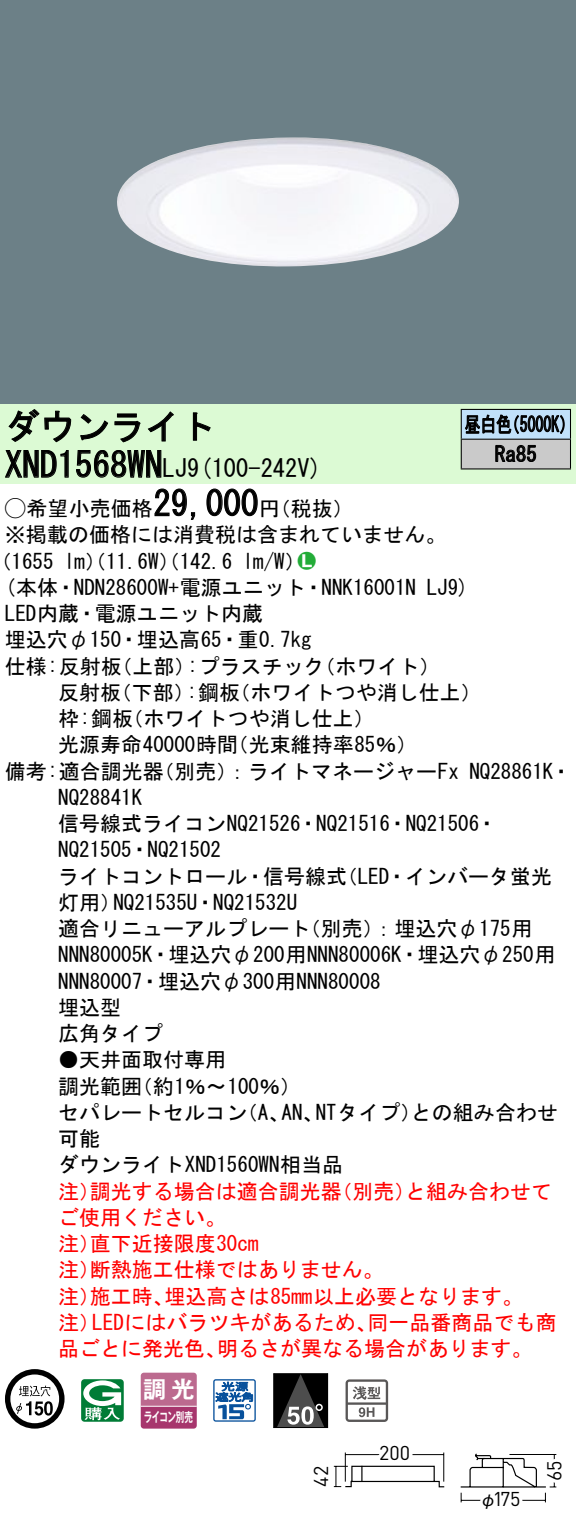
<style>
.page{position:relative;width:576px;height:1525px;background:#fff}
.page>*{position:absolute;margin:0;border:0;box-sizing:border-box;transform-origin:0 0}
.t1{font:35px "MS Gothic";color:#000}
.t2{font:24.5px "MS Gothic";color:#000}
.t3{font:23.1px "Gothic MB101 Pro De Bold 90 pv RKSJ H";color:#fff}
.t4{font:21px/26.2px "MS Gothic";color:#000}
.t5{font:21px/26.2px "MS Gothic";color:#f00}
.t6{font:21px/29.8px "MS Gothic";color:#000;scale:.75 1}
.t7{font:21px "Ford Classification 1";color:#23ac38}
.t8{font:19.95px "DINOT";letter-spacing:-.005em;color:#000}
.t9{font:17.5px "Gothic BBB Pro Medium 90 pv RKSJ H";color:#000}
.t10{font:13.3px "Gothic MB101 Pro De Bold 90 pv RKSJ H";letter-spacing:-.05em;color:#fff;scale:.65 1}
.s1{font-size:24.5px}
.s2{font-family:"Ford Classification 1"}
.s3{color:#fff}
</style>
<div class="page">
<div style="left:0;top:0;width:575px;height:404px;background:#6c8087"></div>
<img style="left:117px;top:137px;width:342px;height:130px">
<div style="left:0;top:404px;width:575px;height:79px;background:#dcfad4"></div>
<svg style="left:8px;top:409px;width:64px;height:34px"></svg>
<svg style="left:80px;top:413px;width:60px;height:30px"></svg>
<svg style="left:147px;top:411px;width:26px;height:31px"></svg>
<svg style="left:192px;top:412px;width:19px;height:29px"></svg>
<svg style="left:5px;top:450px;width:64px;height:28px"></svg>
<svg style="left:76px;top:450px;width:86px;height:28px"></svg>
<svg style="left:154px;top:488px;width:42px;height:32px"></svg>
<svg style="left:206px;top:488px;width:52px;height:29px"></svg>
<svg style="left:5px;top:1369px;width:59px;height:60px"></svg>
<svg style="left:44px;top:1401px;width:9px;height:15px"></svg>
<svg style="left:81px;top:1379px;width:43px;height:43px"></svg>
<svg style="left:140px;top:1372px;width:56px;height:57px;background:#b65b86"></svg>
<hr style="left:141px;top:1406px;width:55px;height:1px;background:#fff">
<svg style="left:213px;top:1379px;width:43px;height:43px"></svg>
<div style="left:273px;top:1374px;width:54px;height:53px;background:#000"></div>
<svg style="left:277px;top:1375px;width:47px;height:51px"></svg>
<div style="left:273px;top:1373px;width:55px;height:55px;border:1px solid #000"></div>
<svg style="left:345px;top:1379px;width:43px;height:43px"></svg>
<div style="left:461px;top:409px;width:109px;height:30px;background:#c1e1fa"></div>
<div style="left:461px;top:439px;width:109px;height:30px;background:#cacaca"></div>
<hr style="left:460px;top:409px;width:110px;height:1px;background:#000">
<hr style="left:569px;top:410px;width:2px;height:29px;background:#000">
<hr style="left:460px;top:439px;width:110px;height:1px;background:#000">
<hr style="left:569px;top:440px;width:2px;height:28px;background:#000">
<hr style="left:460px;top:468px;width:110px;height:2px;background:#000">
<svg style="left:460px;top:410px;width:104px;height:58px"></svg>
<svg style="left:460px;top:1453px;width:97px;height:50px"></svg>
<svg style="left:333px;top:1452px;width:112px;height:36px"></svg>
<h1 class="t1" style="left:5px;top:409px;width:212px">ダウンライト</h1>
<p class="t2" style="left:187px;top:456px;width:136px">(9 100-242 (V</p>
<h1 class="t1" style="left:5px;top:447px;width:184px">XND1568WN<span class="s1">LJ</span></h1>
<h1 class="t1" style="left:153px;top:486px;width:106px">29,000</h1>
<p class="t4" style="left:5px;top:495px;width:442px"><span class="s2">A</span>希望小売価格<br>※掲載の価格には消費税は含まれていません。</p>
<p class="t7" style="left:298px;top:550px;width:19px">2<span class="s3">7</span></p>
<p class="t4" style="left:259px;top:495px;width:96px">（円税抜(</p>
<p class="t4" style="left:243px;top:548px;width:64px">l m (W/</p>
<p class="t4" style="left:-9px;top:548px;width:65px">（1655</p>
<p class="t4" style="left:64px;top:548px;width:169px">lm）（11.6 ）（W 142.6</p>
<p class="t6" style="left:494px;top:409px;width:57px;text-indent:-30px">昼白色<br>Ra85</p>
<p class="t6" style="left:504px;top:409px;width:96px">（5000 (K</p>
<p class="t4" style="left:5px;top:574px;width:412px">(本体・NDN28600 +W 電源ユニット・NNK16001N</p>
<p class="t4" style="left:5px;top:600px;width:259px">LED内蔵・電源ユニット内蔵</p>
<p class="t4" style="left:5px;top:627px;width:308px">埋込穴φ150・埋込高65・重0.7kg</p>
<p class="t4" style="left:314px;top:653px;width:127px">（ホワイト(</p>
<p class="t4" style="left:426px;top:574px;width:44px">LJ (9</p>
<p class="t4" style="left:187px;top:653px;width:139px">:プラスチック</p>
<p class="t4" style="left:5px;top:653px;width:118px">仕様:反射板</p>
<p class="t4" style="left:111px;top:653px;width:85px">（上部）</p>
<p class="t4" style="left:58px;top:679px;width:64px">反射板</p>
<p class="t4" style="left:111px;top:679px;width:85px">（下部）</p>
<p class="t4" style="left:187px;top:679px;width:55px">:鋼板</p>
<p class="t4" style="left:229px;top:679px;width:253px">（ホワイトつや消し仕上(</p>
<p class="t4" style="left:58px;top:705px;width:76px">枠:鋼板</p>
<p class="t4" style="left:122px;top:705px;width:253px">（ホワイトつや消し仕上(</p>
<p class="t4" style="left:58px;top:732px;width:181px">光源寿命40000時間</p>
<p class="t4" style="left:227px;top:732px;width:191px">（光束維持率85％(</p>
<p class="t4" style="left:153px;top:758px;width:307px">（別売：）ライトマネージャーFx</p>
<p class="t4" style="left:5px;top:758px;width:160px">備考:適合調光器</p>
<p class="t4" style="left:58px;top:784px;width:85px">NQ28841K</p>
<p class="t4" style="left:58px;top:810px;width:441px">信号線式ライコンNQ21526・NQ21516・NQ21506・</p>
<p class="t4" style="left:58px;top:837px;width:164px">NQ21505・NQ21502</p>
<p class="t4" style="left:336px;top:863px;width:217px">（LED・インバータ蛍光</p>
<p class="t4" style="left:469px;top:758px;width:104px">NQ28861 ・K</p>
<p class="t4" style="left:58px;top:863px;width:290px;text-align:center">ライトコントロール・信号線式<br>NQ21535 ・U NQ21532U</p>
<p class="t4" style="left:58px;top:889px;width:64px">灯用）</p>
<p class="t4" style="left:58px;top:915px;width:498px">適合リニューアルプレート<br>NNN80005 ・K 埋込穴φ200用NNN80006 ・K 埋込穴φ250用<br>NNN80007・埋込穴φ300用NNN80008<br>埋込型<br>広角タイプ</p>
<p class="t4" style="left:132px;top:1047px;width:171px;text-indent:-73px">●天井面取付専用<br>（約1％〜100％(</p>
<p class="t4" style="left:300px;top:915px;width:234px">（別売：）埋込穴φ175用</p>
<p class="t4" style="left:58px;top:1073px;width:85px">調光範囲</p>
<p class="t4" style="left:315px;top:1099px;width:107px">NTタイプ）</p>
<p class="t4" style="left:411px;top:1099px;width:148px">との組み合わせ</p>
<p class="t4" style="left:58px;top:1099px;width:286px">セパレートセルコン<br>可能<br>ダウンライトXND1560WN相当品</p>
<p class="t4" style="left:237px;top:1099px;width:54px">（、A</p>
<p class="t4" style="left:281px;top:1099px;width:43px">AN、</p>
<p class="t5" style="left:90px;top:1178px;width:253px">調光する場合は適合調光器</p>
<p class="t5" style="left:331px;top:1178px;width:85px">（別売）</p>
<p class="t5" style="left:405px;top:1178px;width:148px">と組み合わせて</p>
<p class="t5" style="left:58px;top:1178px;width:43px">注）</p>
<p class="t5" style="left:58px;top:1204px;width:169px">ご使用ください。</p>
<p class="t5" style="left:90px;top:1230px;width:170px">直下近接限度30cm</p>
<p class="t5" style="left:90px;top:1230px;width:295px;text-indent:-32px">注）<br>断熱施工仕様ではありません。</p>
<p class="t5" style="left:58px;top:1257px;width:43px">注）</p>
<p class="t5" style="left:164px;top:1283px;width:360px">埋込高さは85mm以上必要となります。</p>
<p class="t5" style="left:90px;top:1283px;width:85px">施工時、</p>
<p class="t5" style="left:58px;top:1283px;width:43px">注）</p>
<p class="t5" style="left:92px;top:1309px;width:286px">LEDにはバラツキがあるため、</p>
<p class="t5" style="left:367px;top:1309px;width:190px">同一品番商品でも商</p>
<p class="t5" style="left:58px;top:1309px;width:43px">注）</p>
<p class="t5" style="left:58px;top:1335px;width:169px">品ごとに発光色、</p>
<p class="t5" style="left:217px;top:1335px;width:317px">明るさが異なる場合があります。</p>
<p class="t3" style="left:143px;top:1370px;width:53px">調光</p>
<p class="t10" style="left:144px;top:1406px;width:77px">ライコン別売</p>
<p class="t8" style="left:307px;top:1487px;width:22px;rotate:-90deg">42</p>
<p class="t8" style="left:379px;top:1439px;width:33px">200</p>
<p class="t8" style="left:492px;top:1485px;width:29px">175</p>
<p class="t9" style="left:479px;top:1485px;width:19px">φ</p>
<p class="t8" style="left:540px;top:1481px;width:21px;rotate:-90deg">65</p>
</div>
